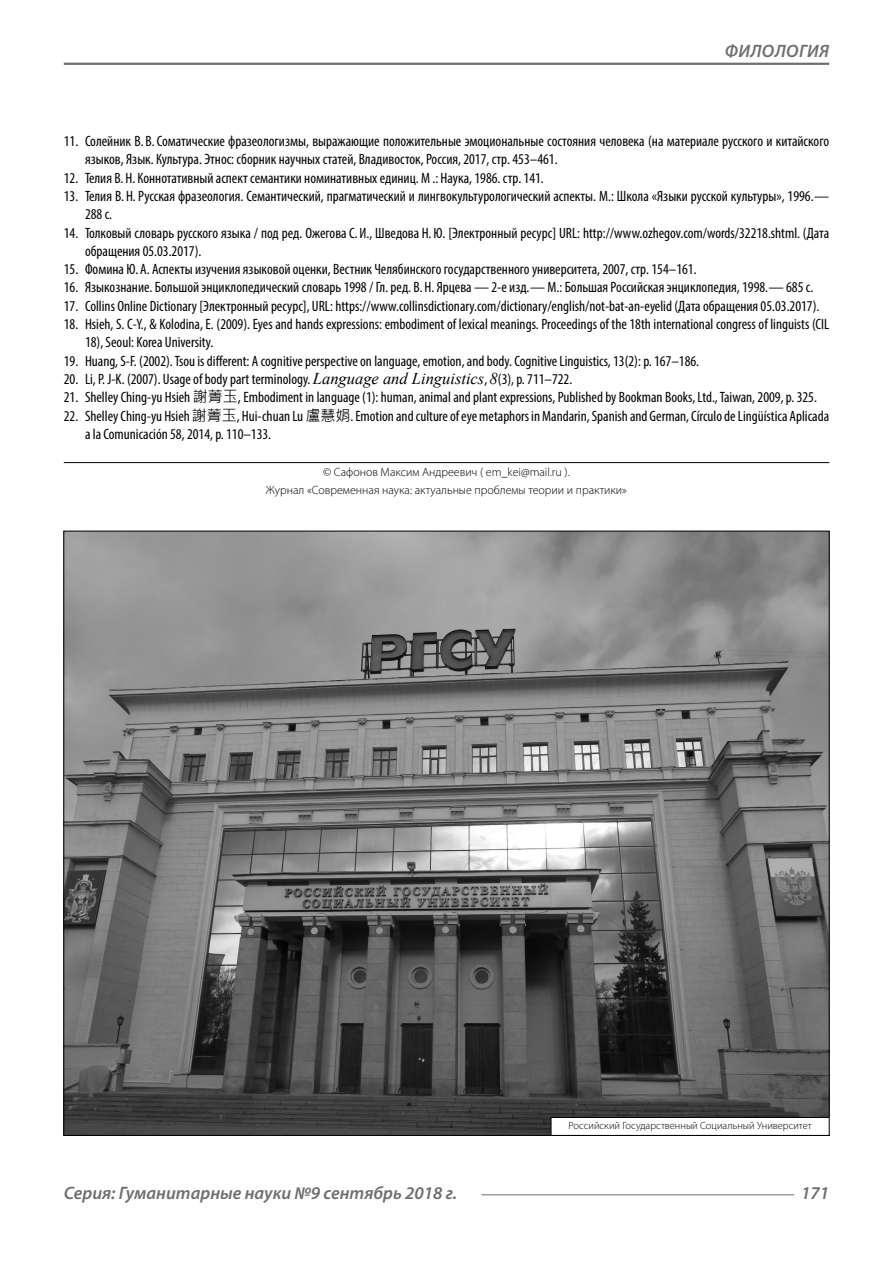
<style>
.page{position:relative;width:893px;height:1263px;background:#fff}
.page>*{position:absolute;margin:0;border:0;box-sizing:border-box;transform-origin:0 0}
.t1{font:italic 600 18px "Myriad Pro";color:#6e6e6e}
.t2{font:condensed 15px/18.3px "Myriad Pro";color:#000}
.Copy{font:300 12px/18.3px "Myriad Pro";color:#000;text-align:center}
.Author-doc{font:300 10.5px "Myriad Pro";color:#000}
.s1{font-family:"Times New Roman";font-style:italic;font-stretch:normal;font-size:16.5px}
.s2{font-family:"Microsoft Jheng Hei";font-stretch:normal}
</style>
<div class="page">
<hr style="left:64px;top:63px;width:765px;height:2px;background:#6e6e6e">
<hr style="left:482px;top:1194px;width:312px;height:1px;background:#6e6e6e">
<hr style="left:64px;top:462px;width:765px;height:1px;background:#000">
<img style="left:65px;top:533px;width:763px;height:601px">
<div style="left:551px;top:1117px;width:278px;height:18px;background:#fff"></div>
<div style="left:551px;top:1117px;width:279px;height:19px;border:1px solid #000"></div>
<p class="t1" style="left:725px;top:39px;width:106px">ФИЛОЛОГИЯ</p>
<p class="t2" style="left:85px;top:132px;width:746px;text-indent:-21px">11. Солейник В. В. Соматические фразеологизмы, выражающие положительные эмоциональные состояния человека (на материале русского и китайского языков, Язык. Культура. Этнос: сборник научных статей, Владивосток, Россия, 2017, стр. 453–461.</p>
<p class="t2" style="left:64px;top:168px;width:482px">12. Телия В. Н. Коннотативный аспект семантики номинативных единиц. M .: Наука, 1986. стр. 141.</p>
<p class="t2" style="left:85px;top:187px;width:746px;text-indent:-21px">13. Телия В. Н. Русская фразеология. Семантический, прагматический и лингвокультурологический аспекты. М.: Школа «Языки русской культуры», 1996.—<br>288 с.</p>
<p class="t2" style="left:85px;top:223px;width:746px;text-indent:-21px">14. Толковый словарь русского языка / под ред. Ожегова С. И., Шведова Н.Ю. [Электронный ресурс] URL: http://www.ozhegov.com/words/32218.shtml. (Дата обращения 05.03.2017).</p>
<p class="t2" style="left:64px;top:260px;width:634px">15. Фомина Ю. А. Аспекты изучения языковой оценки, Вестник Челябинского государственного университета, 2007, стр. 154–161.</p>
<p class="t2" style="left:64px;top:278px;width:751px">16. Языкознание. Большой энциклопедический словарь 1998 / Гл. ред. В. Н. Ярцева — 2-е изд.— М.: Большая Российская энциклопедия, 1998.— 685 с.</p>
<p class="t2" style="left:64px;top:296px;width:757px">17. Collins Online Dictionary [Электронный ресурс], URL: https://www.collinsdictionary.com/dictionary/english/not-bat-an-eyelid (Дата обращения 05.03.2017).</p>
<p class="t2" style="left:85px;top:315px;width:746px;text-indent:-21px">18. Hsieh, S. C-Y., &amp; Kolodina, E. (2009). Eyes and hands expressions: embodiment of lexical meanings. Proceedings of the 18th international congress of linguists (CIL<br>18), Seoul: Korea University.</p>
<p class="t2" style="left:64px;top:351px;width:637px">19. Huang, S-F. (2002). Tsou is different: A cognitive perspective on language, emotion, and body. Cognitive Linguistics, 13(2): p. 167–186.</p>
<p class="t2" style="left:64px;top:370px;width:510px">20. Li, P. J-K. (2007). Usage of body part terminology. <span class="s1">Language and Linguistics</span>, <span class="s1">8</span>(3), p. 711–722.</p>
<p class="t2" style="left:64px;top:388px;width:755px">21. Shelley Ching-yu Hsieh <span class="s2">謝菁玉,</span> Embodiment in language (1): human, animal and plant expressions, Published by Bookman Books, Ltd., Taiwan, 2009, p. 325.</p>
<p class="t2" style="left:85px;top:406px;width:746px;text-indent:-21px">22. Shelley Ching-yu Hsieh <span class="s2">謝菁玉</span>, Hui-chuan Lu <span class="s2">盧慧娟</span>. Emotion and culture of eye metaphors in Mandarin, Spanish and German, Círculo de Lingüística Aplicada a la Comunicación 58, 2014, p. 110–133.</p>
<p class="Copy" style="left:266px;top:462px;width:363px">© Сафонов Максим Андреевич ( em_kei@mail.ru ).<br>Журнал «Современная наука: актуальные проблемы теории и практики»</p>
<p class="Author-doc" style="left:569px;top:1119px;width:245px">Российский Государственный Социальный Университет</p>
<p class="t1" style="left:64px;top:1182px;width:395px">Серия: Гуманитарные науки №9 сентябрь 2018 г.</p>
<p class="t1" style="left:801px;top:1182px;width:30px">171</p>
</div>
